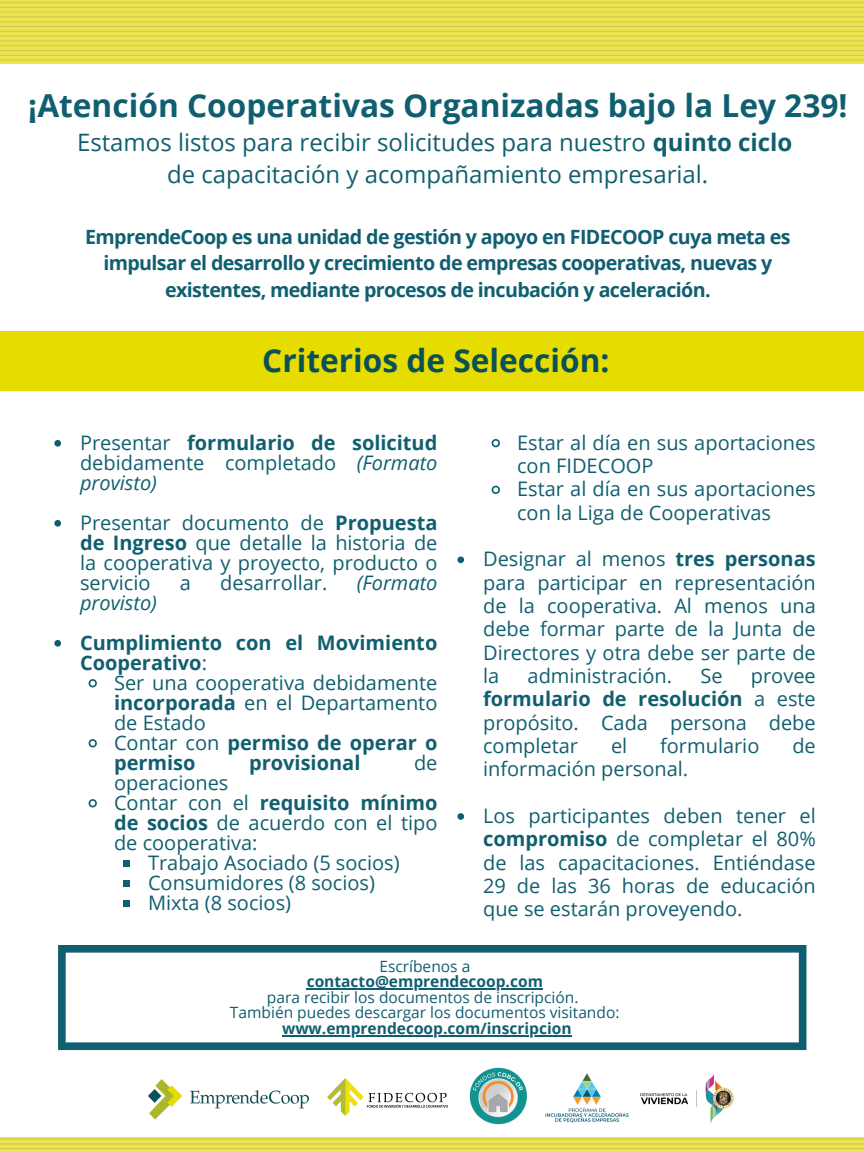
<style>
.page{position:relative;width:864px;height:1152px;background:#fff}
.page>*{position:absolute;margin:0;border:0;box-sizing:border-box;transform-origin:0 0}
.t1{font:700 31.6px "Open Sans";color:#105f70}
.t2{font:700 31.6px "Open Sans";color:#0a5157}
.t3{font:24px "Open Sans";color:#105f70}
.t4{font:20px/23.2px "Open Sans";color:#105f70;text-align:justify}
.t5{font:700 20px/20px "Open Sans";color:#105f70}
.t6{font:italic 20px "Open Sans";color:#105f70}
.t7{font:700 19.6px/26.4px "Open Sans";letter-spacing:-.03em;color:#105f70;text-align:center}
.t8{font:15.6px "Open Sans";color:#105f70}
.t9{font:700 15.6px "Open Sans";color:#105f70}
.s1{font-weight:700}
.s2{font-style:italic}
.s3{font-weight:400}
</style>
<div class="page">
<div style="left:0;top:332px;width:864px;height:59px;background:#e6dc00"></div>
<svg style="left:58px;top:945px;width:748px;height:105px"></svg>
<hr style="left:307px;top:988px;width:236px;height:2px;background:#105f70">
<hr style="left:282px;top:1035px;width:290px;height:1px;background:#105f70">
<img style="left:327px;top:1079px;width:121px;height:36px">
<img style="left:640px;top:1074px;width:94px;height:50px">
<img style="left:545px;top:1073px;width:84px;height:50px">
<img style="left:148px;top:1079px;width:161px;height:41px">
<img style="left:469px;top:1067px;width:58px;height:58px">
<img style="left:0;top:1137px;width:864px;height:15px">
<img style="left:0;top:0;width:864px;height:64px">
<svg style="left:54px;top:440px;width:7px;height:7px"></svg>
<svg style="left:54px;top:520px;width:7px;height:7px"></svg>
<svg style="left:54px;top:640px;width:7px;height:7px"></svg>
<svg style="left:88px;top:679px;width:9px;height:9px"></svg>
<svg style="left:88px;top:739px;width:9px;height:9px"></svg>
<svg style="left:88px;top:799px;width:9px;height:9px"></svg>
<div style="left:123px;top:860px;width:6px;height:7px;background:#105f70"></div>
<div style="left:123px;top:880px;width:6px;height:7px;background:#105f70"></div>
<div style="left:123px;top:900px;width:6px;height:7px;background:#105f70"></div>
<svg style="left:491px;top:439px;width:9px;height:9px"></svg>
<svg style="left:491px;top:485px;width:9px;height:9px"></svg>
<svg style="left:457px;top:556px;width:7px;height:7px"></svg>
<svg style="left:457px;top:813px;width:7px;height:7px"></svg>
<p class="t1" style="left:28px;top:83px;width:821px">¡Atención Cooperativas Organizadas bajo la Ley 239!</p>
<p class="t3" style="left:77px;top:126px;width:717px">Estamos listos para recibir solicitudes para nuestro <span class="s1">quinto ciclo</span></p>
<p class="t3" style="left:167px;top:158px;width:543px">de capacitación y acompañamiento empresarial.</p>
<p class="t7" style="left:85px;top:223px;width:707px">EmprendeCoop es una unidad de gestión y apoyo en FIDECOOP cuya meta es impulsar el desarrollo y crecimiento de empresas cooperativas, nuevas y existentes, mediante procesos de incubación y aceleración.</p>
<p class="t2" style="left:262px;top:338px;width:349px">Criterios de Selección:</p>
<p class="t4" style="left:80px;top:432px;width:359px;line-height:20px">Presentar <span class="s1">formulario de solicitud </span>debidamente completado <span class="s2">(Formato provisto)</span></p>
<p class="t4" style="left:80px;top:512px;width:359px;line-height:20px">Presentar documento de <span class="s1">Propuesta de Ingreso</span> que detalle la historia de la cooperativa y proyecto, producto o servicio</p>
<p class="t4" style="left:180px;top:571px;width:13px">a</p>
<p class="t4" style="left:220px;top:571px;width:109px">desarrollar.</p>
<p class="t6" style="left:357px;top:569px;width:82px">(Formato</p>
<p class="t6" style="left:80px;top:589px;width:78px">provisto)</p>
<p class="t5" style="left:80px;top:632px;width:359px">Cumplimiento con el Movimiento<br>Cooperativo<span class="s3">:</span></p>
<p class="t4" style="left:114px;top:672px;width:325px;line-height:20px">Ser una cooperativa debidamente <span class="s1">incorporada</span> en el Departamento de Estado</p>
<p class="t5" style="left:114px;top:732px;width:325px"><span class="s3">Contar con</span> permiso de operar o permiso</p>
<p class="t5" style="left:249px;top:752px;width:113px">provisional</p>
<p class="t4" style="left:414px;top:751px;width:25px">de</p>
<p class="t4" style="left:114px;top:771px;width:116px">operaciones</p>
<p class="t4" style="left:114px;top:792px;width:325px;line-height:20px">Contar con el <span class="s1">requisito mínimo de socios</span> de acuerdo con el tipo de cooperativa:</p>
<p class="t4" style="left:148px;top:851px;width:253px">Trabajo Asociado (5 socios)</p>
<p class="t4" style="left:148px;top:871px;width:229px">Consumidores (8 socios)</p>
<p class="t4" style="left:148px;top:891px;width:145px">Mixta (8 socios)</p>
<p class="t4" style="left:517px;top:430px;width:300px">Estar al día en sus aportaciones con FIDECOOP</p>
<p class="t4" style="left:517px;top:477px;width:300px">Estar al día en sus aportaciones con la Liga de Cooperativas</p>
<p class="t4" style="left:483px;top:547px;width:334px">Designar al menos <span class="s1">tres personas </span>para participar en representación de la cooperativa. Al menos una debe formar parte de la Junta de Directores y otra debe ser parte de la</p>
<p class="t4" style="left:528px;top:664px;width:146px">administración.</p>
<p class="t4" style="left:700px;top:664px;width:24px">Se</p>
<p class="t4" style="left:483px;top:664px;width:334px;text-indent:268px">provee <span class="s1">formulario de resolución</span> a este propósito. Cada persona debe completar</p>
<p class="t4" style="left:611px;top:734px;width:18px">el</p>
<p class="t4" style="left:660px;top:734px;width:101px">formulario</p>
<p class="t4" style="left:792px;top:734px;width:25px">de</p>
<p class="t4" style="left:483px;top:757px;width:207px">información personal.</p>
<p class="t4" style="left:483px;top:804px;width:334px">Los participantes deben tener el <span class="s1">compromiso</span> de completar el 80% de las capacitaciones. Entiéndase 29 de las 36 horas de educación que se estarán proveyendo.</p>
<p class="t8" style="left:379px;top:955px;width:92px">Escríbenos a</p>
<p class="t9" style="left:307px;top:971px;width:238px">contacto@emprendecoop.com</p>
<p class="t8" style="left:267px;top:986px;width:313px">para recibir los documentos de inscripción.</p>
<p class="t8" style="left:230px;top:1002px;width:391px">También puedes descargar los documentos visitando:</p>
<p class="t9" style="left:282px;top:1017px;width:291px">www.emprendecoop.com/inscripcion</p>
</div>
